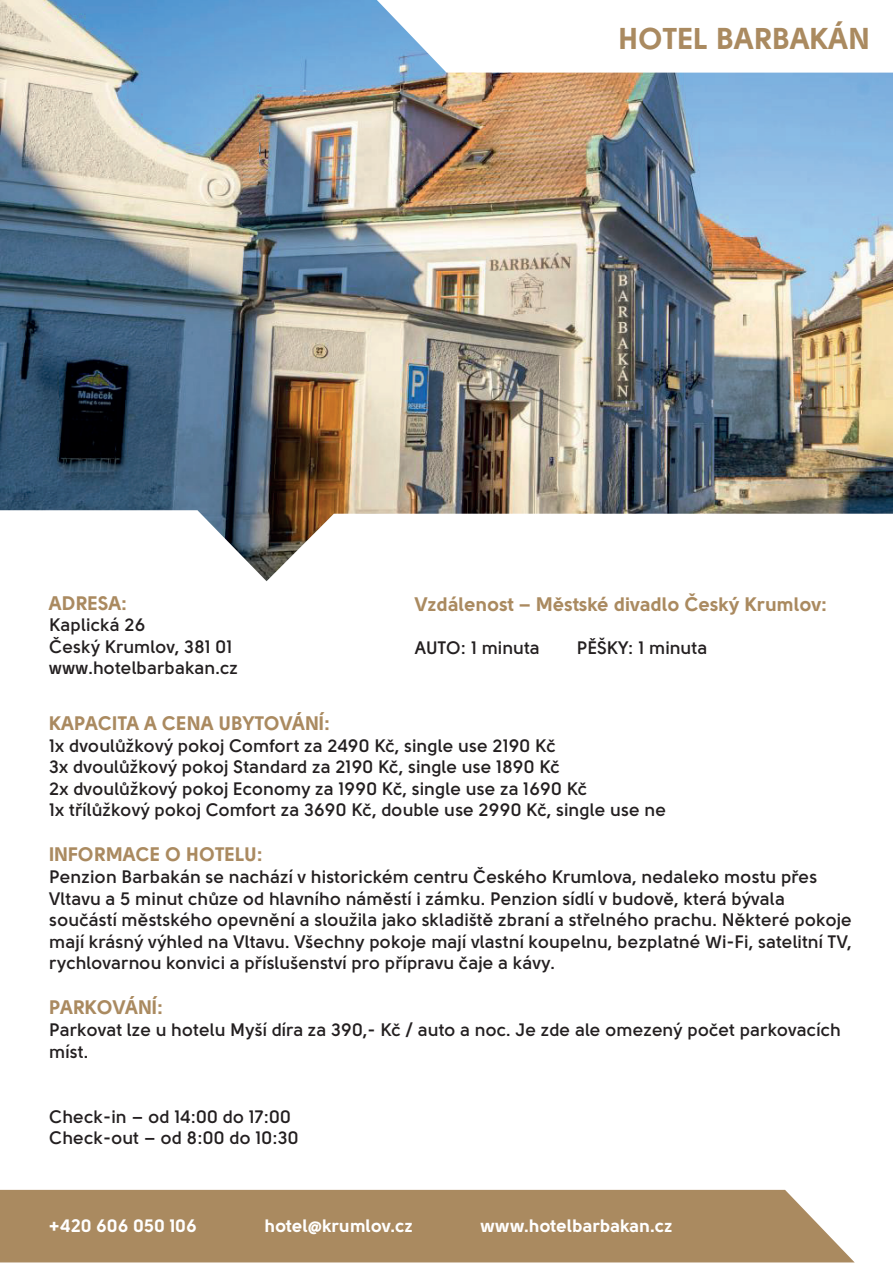
<style>
.page{position:relative;width:893px;height:1263px;background:#fff}
.page>*{position:absolute;margin:0;border:0;box-sizing:border-box;transform-origin:0 0}
.t1{font:30px "Solomon Sans Bold";color:#aa8a60}
.t2{font:19.5px "Solomon Sans Bold";color:#aa8a60}
.t3{font:700 18px/21.6px "Solomon Sans Semi";color:#231f20}
.t4{font:18px "Solomon Sans Bold";color:#fff}
</style>
<div class="page">
<img style="left:0;top:0;width:893px;height:510px">
<svg style="left:0;top:510px;width:893px;height:71px"></svg>
<svg style="left:377px;top:0;width:516px;height:73px"></svg>
<div style="left:0;top:1190px;width:854px;height:72px;background:#aa8a60"></div>
<h1 class="t1" style="left:618px;top:20px;width:254px">HOTEL BARBAKÁN</h1>
<p class="t2" style="left:49px;top:591px;width:79px">ADRESA:</p>
<p class="t3" style="left:49px;top:614px;width:190px">Kaplická 26<br>Český Krumlov, 381 01 www.hotelbarbakan.cz</p>
<p class="t2" style="left:415px;top:592px;width:414px">Vzdálenost – Městské divadlo Český Krumlov:</p>
<p class="t3" style="left:415px;top:637px;width:127px">AUTO: 1 minuta</p>
<p class="t3" style="left:577px;top:637px;width:132px">PĚŠKY: 1 minuta</p>
<p class="t2" style="left:49px;top:712px;width:282px">KAPACITA A CENA UBYTOVÁNÍ:</p>
<p class="t3" style="left:49px;top:735px;width:618px">1x dvoulůžkový pokoj Comfort za 2490 Kč, single use 2190 Kč<br>3x dvoulůžkový pokoj Standard za 2190 Kč, single use 1890 Kč<br>2x dvoulůžkový pokoj Economy za 1990 Kč, single use za 1690 Kč<br>1x třílůžkový pokoj Comfort za 3690 Kč, double use 2990 Kč, single use ne</p>
<p class="t2" style="left:49px;top:843px;width:215px">INFORMACE O HOTELU:</p>
<p class="t3" style="left:49px;top:866px;width:804px">Penzion Barbakán se nachází v historickém centru Českého Krumlova, nedaleko mostu přes Vltavu a 5 minut chůze od hlavního náměstí i zámku. Penzion sídlí v budově, která bývala součástí městského opevnění a sloužila jako skladiště zbraní a střelného prachu. Některé pokoje mají krásný výhled na Vltavu. Všechny pokoje mají vlastní koupelnu, bezplatné Wi-Fi, satelitní TV, rychlovarnou konvici a příslušenství pro přípravu čaje a kávy.</p>
<p class="t2" style="left:49px;top:996px;width:115px">PARKOVÁNÍ:</p>
<p class="t3" style="left:49px;top:1019px;width:793px">Parkovat lze u hotelu Myší díra za 390,- Kč / auto a noc. Je zde ale omezený počet parkovacích míst.</p>
<p class="t3" style="left:49px;top:1105px;width:251px">Check-in – od 14:00 do 17:00<br>Check-out – od 8:00 do 10:30</p>
<p class="t4" style="left:49px;top:1215px;width:150px">+420 606 050 106</p>
<p class="t4" style="left:265px;top:1215px;width:150px">hotel@krumlov.cz</p>
<p class="t4" style="left:481px;top:1215px;width:193px">www.hotelbarbakan.cz</p>
</div>
